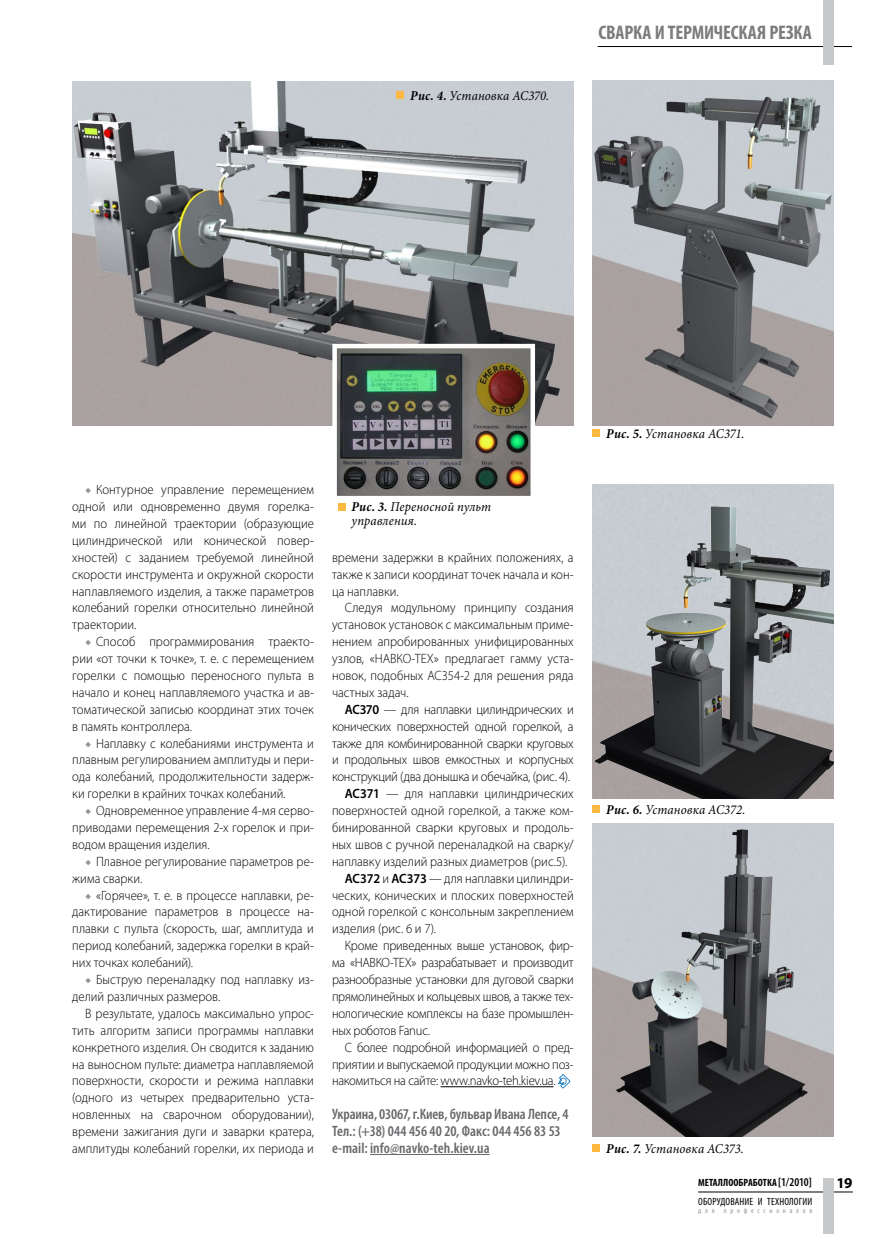
<style>
.page{position:relative;width:893px;height:1234px;background:#fff}
.page>*{position:absolute;margin:0;border:0;box-sizing:border-box;transform-origin:0 0}
.t1{font:700 condensed 19.8px "Myriad Pro";letter-spacing:-.01em;color:#7a7c7e}
.t2{font:600 condensed 15px/17px "Myriad Pro";letter-spacing:-.005em;color:#67686b}
.t3{font:700 15px "Myriad Pro";color:#000}
.t4{font:300 13.5px/17px "Myriad Pro";letter-spacing:-.005em;color:#000;text-align:justify;scale:.94 1}
.t5{font:italic 13.5px/13.5px "Minion Pro";letter-spacing:.01em;color:#000;scale:.94 1}
.t6{font:condensed 10.5px/19.2px "Myriad Pro";letter-spacing:.015em;color:#000}
.t7{font:condensed 7.5px "Myriad Pro";letter-spacing:.5em;color:#939598}
.s1{font-weight:700}
.s2{font-family:"Minion Pro";font-weight:400;color:#939598}
.s3{font-weight:600}
.s4{font-weight:600;font-size:12px}
</style>
<div class="page">
<hr style="left:598px;top:46px;width:254px;height:1px;background:#000">
<div style="left:823px;top:0;width:11px;height:64px;background:#c6c8ca"></div>
<hr style="left:698px;top:1191px;width:155px;height:1px;background:#000">
<div style="left:823px;top:1177px;width:11px;height:56px;background:#c6c8ca"></div>
<hr style="left:441px;top:1086px;width:113px;height:1px;background:#000">
<hr style="left:370px;top:1153px;width:120px;height:1px;background:#67686b">
<svg style="left:558px;top:1074px;width:12px;height:14px"></svg>
<img style="left:72px;top:81px;width:501px;height:344px">
<div style="left:396px;top:91px;width:8px;height:8px;background:#fbb942"></div>
<img style="left:592px;top:81px;width:241px;height:344px">
<img style="left:337px;top:349px;width:193px;height:146px">
<div style="left:332px;top:344px;width:203px;height:156px;border:4px solid #fff"></div>
<div style="left:338px;top:502px;width:7px;height:8px;background:#fbb942"></div>
<div style="left:592px;top:429px;width:8px;height:8px;background:#fbb942"></div>
<img style="left:592px;top:484px;width:241px;height:314px">
<img style="left:592px;top:823px;width:241px;height:313px">
<div style="left:592px;top:804px;width:8px;height:8px;background:#fbb942"></div>
<div style="left:592px;top:1143px;width:8px;height:8px;background:#fbb942"></div>
<p class="t5" style="left:410px;top:89px;width:149px"><span class="s1">Рис. 4.</span> Установка АС370.</p>
<h1 class="t1" style="left:599px;top:20px;width:215px">Сварка и термическая резка</h1>
<p class="t4" style="left:72px;top:481px;width:259px;text-indent:13px"><span class="s2">◆</span> Контурное управление перемещением одной или одновременно двумя горелка&shy;ми по линейной траектории (образующие цилиндрической или конической повер&shy;хностей) с заданием требуемой линейной скорости инструмента и окружной скорости наплавляемого изделия, а также параметров колебаний горелки относительно линейной траектории.</p>
<p class="t4" style="left:72px;top:633px;width:259px;text-indent:13px"><span class="s2">◆</span> Способ программирования траекто&shy;рии «от точки к точке», т. е. с перемещением горелки с помощью переносного пульта в начало и конец наплавляемого участка и ав&shy;томатической записью координат этих точек в память контроллера.</p>
<p class="t4" style="left:72px;top:734px;width:259px;text-indent:13px"><span class="s2">◆</span> Наплавку с колебаниями инструмента и плавным регулированием амплитуды и пери&shy;ода колебаний, продолжительности задерж&shy;ки горелки в крайних точках колебаний.</p>
<p class="t4" style="left:72px;top:801px;width:259px;text-indent:13px"><span class="s2">◆</span> Одновременное управление 4-мя серво&shy;приводами перемещения 2-х горелок и при&shy;водом вращения изделия.</p>
<p class="t4" style="left:72px;top:852px;width:259px;text-indent:13px"><span class="s2">◆</span> Плавное регулирование параметров ре&shy;жима сварки.</p>
<p class="t4" style="left:72px;top:886px;width:259px;text-indent:13px"><span class="s2">◆</span> «Горячее», т. е. в процессе наплавки, ре&shy;дактирование параметров в процессе на&shy;плавки с пульта (скорость, шаг, амплитуда и период колебаний, задержка горелки в край&shy;них точках колебаний).</p>
<p class="t4" style="left:72px;top:970px;width:259px;text-indent:13px"><span class="s2">◆</span> Быструю переналадку под наплавку из&shy;делий различных размеров.</p>
<p class="t4" style="left:72px;top:1004px;width:259px;text-indent:13px">В результате, удалось максимально упрос&shy;тить алгоритм записи программы наплавки конкретного изделия. Он сводится к заданию на выносном пульте: диаметра наплавляемой поверхности, скорости и режима наплавки (одного из четырех предварительно уста&shy;новленных на сварочном оборудовании), времени зажигания дуги и заварки кратера, амплитуды колебаний горелки, их периода и</p>
<p class="t5" style="left:351px;top:500px;width:150px"><span class="s1">Рис. 3.</span> Переносной пульт управления.</p>
<p class="t4" style="left:332px;top:548px;width:259px">времени задержки в крайних положениях, а также к записи координат точек начала и кон&shy;ца наплавки.</p>
<p class="t4" style="left:332px;top:599px;width:259px;text-indent:13px">Следуя модульному принципу создания установок установок с максимальным приме&shy;нением апробированных унифицированных узлов, «НАВКО-ТЕХ» предлагает гамму уста&shy;новок, подобных АС354-2 для решения ряда частных задач.</p>
<p class="t4" style="left:345px;top:700px;width:245px"><span class="s3">АС370</span> — для наплавки цилиндрических и</p>
<p class="t4" style="left:332px;top:717px;width:259px">конических поверхностей одной горелкой, а</p>
<p class="t4" style="left:332px;top:734px;width:259px">также для комбинированной сварки круговых</p>
<p class="t4" style="left:332px;top:751px;width:259px">и продольных швов емкостных и корпусных</p>
<p class="t4" style="left:332px;top:768px;width:255px">конструкций (два донышка и обечайка, (рис. 4).</p>
<p class="t4" style="left:345px;top:785px;width:245px"><span class="s3">АС371</span> — для наплавки цилиндрических</p>
<p class="t4" style="left:332px;top:801px;width:259px">поверхностей одной горелкой, а также ком-</p>
<p class="t4" style="left:332px;top:818px;width:259px">бинированной сварки круговых и продоль-</p>
<p class="t4" style="left:332px;top:835px;width:259px">ных швов с ручной переналадкой на сварку/</p>
<p class="t4" style="left:332px;top:852px;width:252px">наплавку изделий разных диаметров (рис.5).</p>
<p class="t4" style="left:345px;top:869px;width:245px"><span class="s3">АС372</span> и <span class="s3">АС373</span> — для наплавки цилиндри-</p>
<p class="t4" style="left:332px;top:886px;width:259px">ческих, конических и плоских поверхностей</p>
<p class="t4" style="left:332px;top:903px;width:259px">одной горелкой с консольным закреплением</p>
<p class="t4" style="left:332px;top:920px;width:112px">изделия (рис. 6 и 7).</p>
<p class="t4" style="left:345px;top:936px;width:245px">Кроме приведенных выше установок, фир-</p>
<p class="t4" style="left:332px;top:953px;width:259px">ма «НАВКО-ТЕХ» разрабатывает и производит</p>
<p class="t4" style="left:332px;top:970px;width:259px">разнообразные установки для дуговой сварки</p>
<p class="t4" style="left:332px;top:987px;width:259px">прямолинейных и кольцевых швов, а также тех-</p>
<p class="t4" style="left:332px;top:1004px;width:259px">нологические комплексы на базе промышлен-</p>
<p class="t4" style="left:332px;top:1021px;width:106px">ных роботов Fanuc.</p>
<p class="t4" style="left:345px;top:1038px;width:245px">С более подробной информацией о пред-</p>
<p class="t4" style="left:332px;top:1055px;width:259px">приятии и выпускаемой продукции можно поз-</p>
<p class="t4" style="left:332px;top:1071px;width:240px">накомиться на сайте: www.navko-teh.kiev.ua.</p>
<p class="t2" style="left:332px;top:1105px;width:238px">Украина, 03067, г.Киев, бульвар Ивана Лепсе, 4<br>Тел.: (+38) 044 456 40 20, Факс: 044 456 83 53 e-mail: info@navko-teh.kiev.ua</p>
<p class="t5" style="left:606px;top:427px;width:148px"><span class="s1">Рис. 5.</span> Установка АС371.</p>
<p class="t5" style="left:606px;top:802px;width:149px"><span class="s1">Рис. 6.</span> Установка АС372.</p>
<p class="t5" style="left:606px;top:1141px;width:148px"><span class="s1">Рис. 7.</span> Установка АС373.</p>
<p class="t6" style="left:698px;top:1172px;width:116px"><span class="s1">Металлообработка</span> <span class="s4">[1/2010] </span>оборудование и технологии</p>
<p class="t7" style="left:698px;top:1205px;width:116px">для профессионалов</p>
<p class="t3" style="left:836px;top:1172px;width:18px">19</p>
</div>
